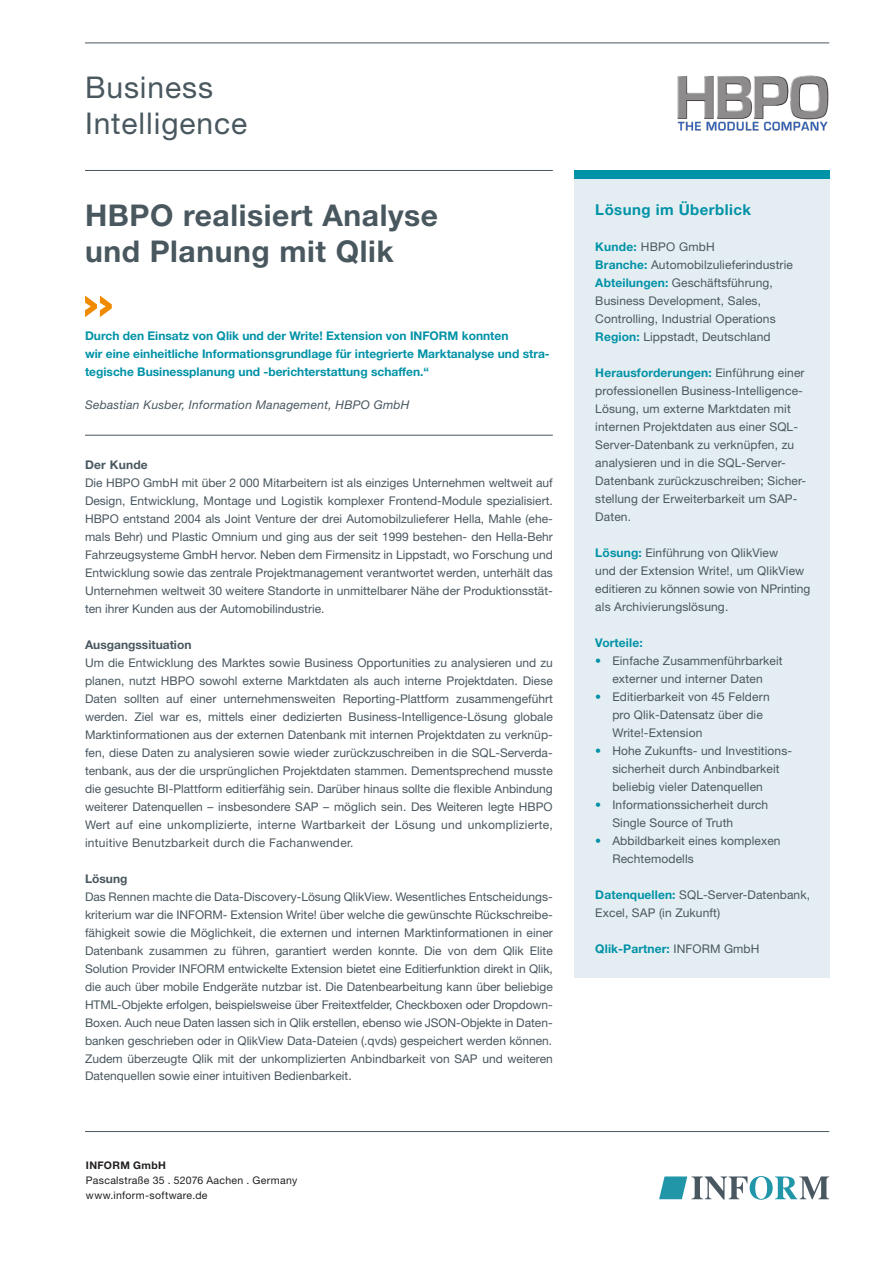
<style>
.page{position:relative;width:893px;height:1263px;background:#fff}
.page>*{position:absolute;margin:0;border:0;box-sizing:border-box;transform-origin:0 0}
.t1{font:700 30px "Helvetica Neue LT Std";letter-spacing:.02em;color:#49575f}
.t2{font:30px "Helvetica Neue LT Std";letter-spacing:.03em;color:#49575f}
.t3{font:700 15px "Helvetica Neue LT Std";letter-spacing:.03em;color:#0092a7}
.t4{font:12px/18px "Helvetica Neue LT Std";letter-spacing:.01em;color:#49575f}
.t5{font:700 12px/18px "Helvetica Neue LT Std";color:#0092a7}
.t6{font:italic 12px "Helvetica Neue LT Std";letter-spacing:.02em;color:#49575f}
.t7{font:700 12px "Helvetica Neue LT Std";color:#49575f}
.t8{font:700 12px "Helvetica Neue LT Std";letter-spacing:.02em;color:#49575f}
.t9{font:10.5px "Helvetica Neue LT Std";letter-spacing:.03em;color:#231f20}
.t10{font:700 10.5px "Helvetica Neue LT Std";letter-spacing:.035em;color:#231f20}
.s1{font-weight:700;color:#0092a7}
.s2{color:#0092a7}
.s3{font-weight:400;color:#49575f}
</style>
<div class="page">
<hr style="left:85px;top:170px;width:468px;height:1px;background:#49575f">
<hr style="left:85px;top:435px;width:468px;height:1px;background:#49575f">
<hr style="left:85px;top:43px;width:744px;height:1px;background:#49575f">
<img style="left:677px;top:75px;width:152px;height:56px">
<div style="left:574px;top:170px;width:255px;height:808px;background:#e4edf1"></div>
<div style="left:574px;top:170px;width:255px;height:9px;background:#0092a7"></div>
<hr style="left:85px;top:1131px;width:744px;height:1px;background:#49575f">
<svg style="left:659px;top:1176px;width:170px;height:24px"></svg>
<svg style="left:85px;top:296px;width:27px;height:21px"></svg>
<p class="t2" style="left:85px;top:70px;width:129px">Business</p>
<p class="t2" style="left:85px;top:106px;width:164px">Intelligence</p>
<p class="t1" style="left:85px;top:196px;width:355px">HBPO realisiert Analyse</p>
<p class="t1" style="left:85px;top:232px;width:310px">und Planung mit Qlik</p>
<p class="t5" style="left:85px;top:327px;width:425px">Durch den Einsatz von Qlik und der Write! Extension von INFORM konnten</p>
<p class="t5" style="left:85px;top:345px;width:466px">wir eine einheitliche Informationsgrundlage für integrierte Marktanalyse und stra&shy;tegische Businessplanung und -berichterstattung schaffen.“</p>
<p class="t6" style="left:85px;top:398px;width:326px">Sebastian Kusber, Information Management, HBPO GmbH</p>
<p class="t8" style="left:85px;top:457px;width:64px">Der Kunde</p>
<p class="t4" style="left:85px;top:473px;width:469px;text-align:justify">Die HBPO GmbH mit über 2 000 Mitarbeitern ist als einziges Unternehmen weltweit auf Design, Entwicklung, Montage und Logistik komplexer Frontend-Module spezialisiert.<br>HBPO entstand 2004 als Joint Venture der drei Automobilzulieferer Hella, Mahle (ehe&shy;mals Behr) und Plastic Omnium und ging aus der seit 1999 bestehen- den Hella-Behr Fahrzeugsysteme GmbH hervor. Neben dem Firmensitz in Lippstadt, wo Forschung und Entwicklung sowie das zentrale Projektmanagement verantwortet werden, unterhält das Unternehmen weltweit 30 weitere Standorte in unmittelbarer Nähe der Produktionsstät&shy;ten ihrer Kunden aus der Automobilindustrie.</p>
<p class="t7" style="left:85px;top:637px;width:108px">Ausgangssituation</p>
<p class="t4" style="left:85px;top:653px;width:469px;text-align:justify">Um die Entwicklung des Marktes sowie Business Opportunities zu analysieren und zu planen, nutzt HBPO sowohl externe Marktdaten als auch interne Projektdaten. Diese Daten sollten auf einer unternehmensweiten Reporting-Plattform zusammengeführt werden. Ziel war es, mittels einer dedizierten Business-Intelligence-Lösung globale Marktinformationen aus der externen Datenbank mit internen Projektdaten zu verknüp&shy;fen, diese Daten zu analysieren sowie wieder zurückzuschreiben in die SQL-Serverda&shy;tenbank, aus der die ursprünglichen Projektdaten stammen. Dementsprechend musste die gesuchte BI-Plattform editierfähig sein. Darüber hinaus sollte die flexible Anbindung weiterer Datenquellen – insbesondere SAP – möglich sein. Des Weiteren legte HBPO Wert auf eine unkomplizierte, interne Wartbarkeit der Lösung und unkomplizierte, intuitive Benutzbarkeit durch die Fachanwender.</p>
<p class="t7" style="left:85px;top:871px;width:44px">Lösung</p>
<p class="t4" style="left:85px;top:887px;width:469px;text-align:justify">Das Rennen machte die Data-Discovery-Lösung QlikView. Wesentliches Entscheidungs&shy;kriterium war die INFORM- Extension Write! über welche die gewünschte Rückschreibe&shy;fähigkeit sowie die Möglichkeit, die externen und internen Marktinformationen in einer Datenbank zusammen zu führen, garantiert werden konnte. Die von dem Qlik Elite Solution Provider INFORM entwickelte Extension bietet eine Editierfunktion direkt in Qlik, die auch über mobile Endgeräte nutzbar ist. Die Datenbearbeitung kann über beliebige HTML-Objekte erfolgen, beispielsweise über Freitextfelder, Checkboxen oder Dropdown-Boxen. Auch neue Daten lassen sich in Qlik erstellen, ebenso wie JSON-Objekte in Daten&shy;banken geschrieben oder in QlikView Data-Dateien (.qvds) gespeichert werden können.</p>
<p class="t4" style="left:85px;top:1049px;width:469px">Zudem überzeugte Qlik mit der unkomplizierten Anbindbarkeit von SAP und weiteren<br>Datenquellen sowie einer intuitiven Bedienbarkeit.</p>
<p class="t10" style="left:86px;top:1159px;width:82px">INFORM GmbH</p>
<p class="t9" style="left:86px;top:1174px;width:213px">Pascalstraße 35 . 52076 Aachen . Germany</p>
<p class="t9" style="left:86px;top:1189px;width:123px">www.inform-software.de</p>
<p class="t3" style="left:595px;top:200px;width:157px">Lösung im Überblick</p>
<p class="t4" style="left:595px;top:237px;width:121px"><span class="s1">Kunde:</span> HBPO GmbH</p>
<p class="t4" style="left:595px;top:255px;width:199px"><span class="s1">Branche:</span> Automobilzulieferindustrie</p>
<p class="t4" style="left:595px;top:273px;width:179px"><span class="s1">Abteilungen:</span> Geschäftsführung,</p>
<p class="t4" style="left:595px;top:291px;width:167px">Business Development, Sales,</p>
<p class="t4" style="left:595px;top:309px;width:182px">Controlling, Industrial Operations</p>
<p class="t4" style="left:595px;top:327px;width:177px"><span class="s1">Region:</span> Lippstadt, Deutschland</p>
<p class="t4" style="left:595px;top:363px;width:211px"><span class="s1">Herausforderungen:</span> Einführung einer professionellen Business-Intelligence-</p>
<p class="t4" style="left:595px;top:399px;width:197px">Lösung, um externe Marktdaten mit</p>
<p class="t4" style="left:595px;top:417px;width:204px">internen Projektdaten aus einer SQL-</p>
<p class="t4" style="left:595px;top:435px;width:200px">Server-Datenbank zu verknüpfen, zu</p>
<p class="t4" style="left:595px;top:453px;width:192px">analysieren und in die SQL-Server-</p>
<p class="t4" style="left:595px;top:471px;width:212px">Datenbank zurückzuschreiben; Sicher&shy;stellung der Erweiterbarkeit um SAP-</p>
<p class="t4" style="left:595px;top:507px;width:37px">Daten.</p>
<p class="t4" style="left:595px;top:543px;width:184px"><span class="s1">Lösung:</span> Einführung von QlikView</p>
<p class="t4" style="left:595px;top:561px;width:211px">und der Extension Write!, um QlikView</p>
<p class="t4" style="left:595px;top:579px;width:217px">editieren zu können sowie von NPrinting als Archivierungslösung.</p>
<p class="t5" style="left:595px;top:633px;width:49px">Vorteile:</p>
<p class="t4" style="left:595px;top:651px;width:189px"><span class="s2">•</span> Einfache Zusammenführbarkeit</p>
<p class="t4" style="left:612px;top:669px;width:152px">externer und interner Daten</p>
<p class="t4" style="left:595px;top:687px;width:176px"><span class="s2">•</span> Editierbarkeit von 45 Feldern</p>
<p class="t4" style="left:612px;top:705px;width:152px">pro Qlik-Datensatz über die</p>
<p class="t4" style="left:612px;top:723px;width:92px">Write!-Extension</p>
<p class="t4" style="left:595px;top:741px;width:198px"><span class="s2">•</span> Hohe Zukunfts- und Investitions-</p>
<p class="t4" style="left:612px;top:759px;width:169px">sicherheit durch Anbindbarkeit</p>
<p class="t4" style="left:612px;top:777px;width:152px">beliebig vieler Datenquellen</p>
<p class="t4" style="left:595px;top:795px;width:174px"><span class="s2">•</span> Informationssicherheit durch</p>
<p class="t4" style="left:612px;top:813px;width:122px">Single Source of Truth</p>
<p class="t4" style="left:612px;top:831px;width:170px;text-indent:-17px"><span class="s2">•</span> Abbildbarkeit eines komplexen<br>Rechtemodells</p>
<p class="t4" style="left:595px;top:885px;width:216px"><span class="s1">Datenquellen:</span> SQL-Server-Datenbank,<br>Excel, SAP (in Zukunft)</p>
<p class="t5" style="left:595px;top:939px;width:166px">Qlik-Partner: <span class="s3">INFORM GmbH</span></p>
</div>
